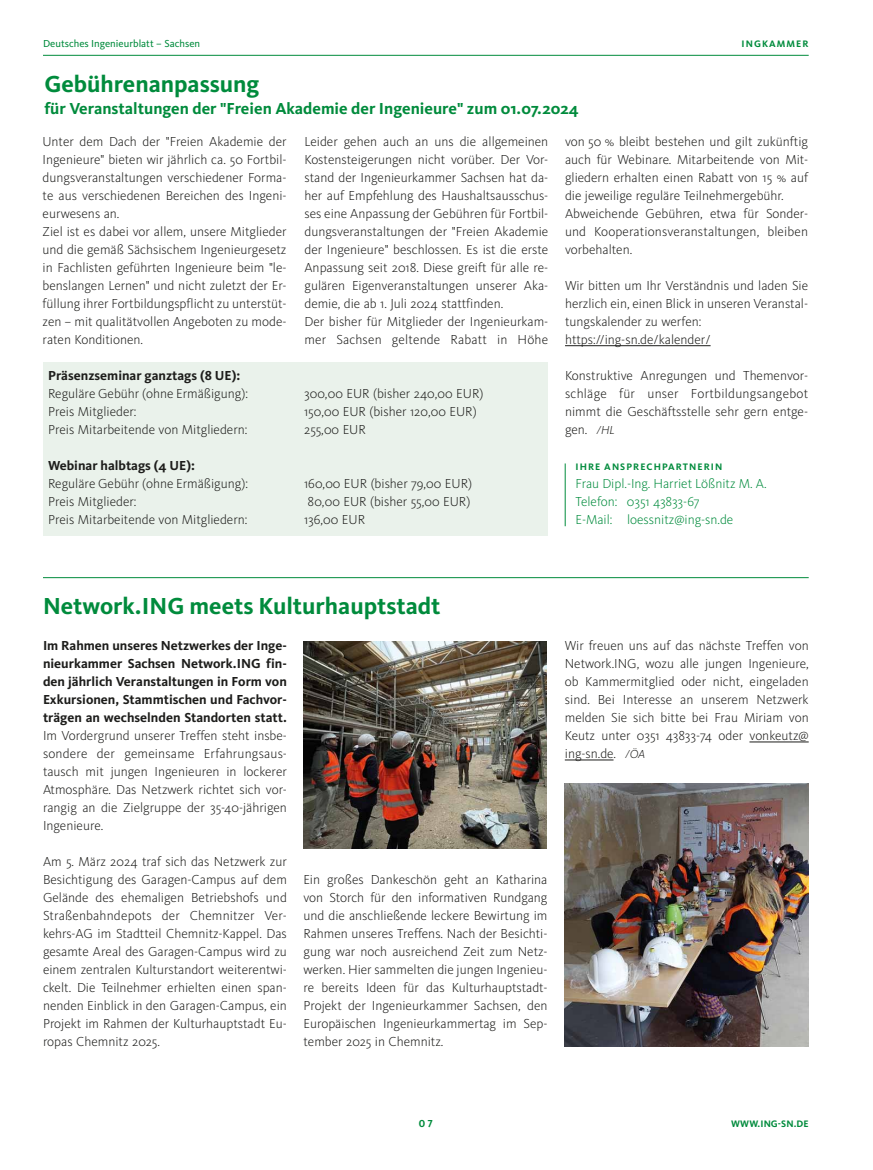
<style>
.page{position:relative;width:873px;height:1170px;background:#fff}
.page>*{position:absolute;margin:0;border:0;box-sizing:border-box;transform-origin:0 0}
.t1{font:700 24px "Kievit OT";color:#008b3c}
.t2{font:700 16.5px "Kievit OT";color:#008b3c}
.t3{font:300 13.5px/18px "Kievit OT";color:#1d1d1b}
.t4{font:700 13.5px/18px "Kievit OT";color:#1d1d1b;text-align:justify}
.t5{font:300 13.5px/18px "Kievit OT";color:#008b3c}
.t6{font:10.5px "Kievit OT";color:#008b3c}
.t7{font:700 10.5px "Kievit OT";color:#008b3c}
.t8{font:700 9.75px "Kievit OT";letter-spacing:.11em;color:#008b3c}
.t9{font:700 9.75px "Kievit OT";letter-spacing:.005em;color:#008b3c}
.s1{font-style:italic;font-size:12px}
</style>
<div class="page">
<hr style="left:43px;top:55px;width:765px;height:1px;background:#008b3c">
<div style="left:43px;top:362px;width:505px;height:173px;background:#eaf2eb"></div>
<hr style="left:565px;top:345px;width:145px;height:1px;background:#1d1d1b">
<img style="left:303px;top:641px;width:244px;height:207px">
<img style="left:565px;top:783px;width:243px;height:263px">
<hr style="left:43px;top:577px;width:765px;height:1px;background:#008b3c">
<hr style="left:749px;top:741px;width:59px;height:1px;background:#1d1d1b">
<hr style="left:565px;top:759px;width:48px;height:1px;background:#1d1d1b">
<hr style="left:565px;top:463px;width:1px;height:63px;background:#008b3c">
<p class="t6" style="left:43px;top:39px;width:159px">Deutsches Ingenieurblatt – Sachsen</p>
<p class="t8" style="left:741px;top:40px;width:69px">INGKAMMER</p>
<h1 class="t1" style="left:44px;top:74px;width:217px">Gebührenanpassung</h1>
<p class="t2" style="left:44px;top:102px;width:536px">für Veranstaltungen der "Freien Akademie der Ingenieure" zum 01.07.2024</p>
<p class="t3" style="left:43px;top:133px;width:245px">Unter dem Dach der "Freien Akademie der Ingenieure" bieten wir jährlich ca. 50 Fortbil&shy;dungsveranstaltungen verschiedener Forma&shy;te aus verschiedenen Bereichen des Ingeni&shy;eurwesens an.<br>Ziel ist es dabei vor allem, unsere Mitglieder und die gemäß Sächsischem Ingenieurgesetz in Fachlisten geführten Ingenieure beim "le&shy;benslangen Lernen" und nicht zuletzt der Er&shy;füllung ihrer Fortbildungspflicht zu unterstüt&shy;zen – mit qualitätvollen Angeboten zu mode&shy;raten Konditionen.</p>
<p class="t3" style="left:304px;top:133px;width:245px">Leider gehen auch an uns die allgemeinen Kostensteigerungen nicht vorüber. Der Vor&shy;stand der Ingenieurkammer Sachsen hat da&shy;her auf Empfehlung des Haushaltsausschus&shy;ses eine Anpassung der Gebühren für Fortbil&shy;dungsveranstaltungen der "Freien Akademie der Ingenieure" beschlossen. Es ist die erste Anpassung seit 2018. Diese greift für alle re&shy;gulären Eigenveranstaltungen unserer Aka&shy;demie, die ab 1. Juli 2024 stattfinden.<br>Der bisher für Mitglieder der Ingenieurkam&shy;mer Sachsen geltende Rabatt in Höhe</p>
<p class="t3" style="left:565px;top:133px;width:245px">von 50 % bleibt bestehen und gilt zukünftig auch für Webinare. Mitarbeitende von Mit&shy;gliedern erhalten einen Rabatt von 15 % auf die jeweilige reguläre Teilnehmergebühr.<br>Abweichende Gebühren, etwa für Sonder&shy;und Kooperationsveranstaltungen, bleiben vorbehalten.</p>
<p class="t3" style="left:565px;top:277px;width:244px">Wir bitten um Ihr Verständnis und laden Sie herzlich ein, einen Blick in unseren Veranstal&shy;tungskalender zu werfen: https://ing-sn.de/kalender/</p>
<p class="t3" style="left:565px;top:367px;width:245px;text-align:justify">Konstruktive Anregungen und Themenvor&shy;schläge für unser Fortbildungsangebot nimmt die Geschäftsstelle sehr gern entge&shy;gen. <span class="s1">/HL</span></p>
<p class="t4" style="left:48px;top:367px;width:194px">Präsenzseminar ganztags (8 UE):</p>
<p class="t3" style="left:48px;top:385px;width:201px">Reguläre Gebühr (ohne Ermäßigung):<br>Preis Mitglieder:<br>Preis Mitarbeitende von Mitgliedern:</p>
<p class="t3" style="left:304px;top:385px;width:181px">300,00 EUR (bisher 240,00 EUR)<br>150,00 EUR (bisher 120,00 EUR)<br>255,00 EUR</p>
<p class="t4" style="left:48px;top:457px;width:148px">Webinar halbtags (4 UE):</p>
<p class="t3" style="left:48px;top:475px;width:201px">Reguläre Gebühr (ohne Ermäßigung):<br>Preis Mitglieder:<br>Preis Mitarbeitende von Mitgliedern:</p>
<p class="t3" style="left:304px;top:475px;width:169px">160,00 EUR (bisher 79,00 EUR)<br>80,00 EUR (bisher 55,00 EUR)<br>136,00 EUR</p>
<p class="t8" style="left:575px;top:463px;width:148px">IHRE ANSPRECHPARTNERIN</p>
<p class="t5" style="left:575px;top:475px;width:193px">Frau Dipl.-Ing. Harriet Lößnitz M. A.<br>Telefon: 0351 43833-67<br>E-Mail: loessnitz@ing-sn.de</p>
<h1 class="t1" style="left:43px;top:596px;width:399px">Network.ING meets Kulturhauptstadt</h1>
<p class="t4" style="left:43px;top:637px;width:245px">Im Rahmen unseres Netzwerkes der Inge&shy;nieurkammer Sachsen Network.ING fin&shy;den jährlich Veranstaltungen in Form von Exkursionen, Stammtischen und Fachvor&shy;trägen an wechselnden Standorten statt.</p>
<p class="t3" style="left:43px;top:727px;width:245px;text-align:justify">Im Vordergrund unserer Treffen steht insbe&shy;sondere der gemeinsame Erfahrungsaus&shy;tausch mit jungen Ingenieuren in lockerer Atmosphäre. Das Netzwerk richtet sich vor&shy;rangig an die Zielgruppe der 35-40-jährigen Ingenieure.</p>
<p class="t3" style="left:43px;top:853px;width:245px;text-align:justify">Am 5. März 2024 traf sich das Netzwerk zur Besichtigung des Garagen-Campus auf dem Gelände des ehemaligen Betriebshofs und Straßenbahndepots der Chemnitzer Ver&shy;kehrs-AG im Stadtteil Chemnitz-Kappel. Das gesamte Areal des Garagen-Campus wird zu einem zentralen Kulturstandort weiterentwi&shy;ckelt. Die Teilnehmer erhielten einen span&shy;nenden Einblick in den Garagen-Campus, ein Projekt im Rahmen der Kulturhauptstadt Eu&shy;ropas Chemnitz 2025.</p>
<p class="t3" style="left:303px;top:871px;width:246px;text-align:justify">Ein großes Dankeschön geht an Katharina von Storch für den informativen Rundgang und die anschließende leckere Bewirtung im Rahmen unseres Treffens. Nach der Besichti&shy;gung war noch ausreichend Zeit zum Netz&shy;werken. Hier sammelten die jungen Ingenieu&shy;re bereits Ideen für das Kulturhauptstadt-Projekt der Ingenieurkammer Sachsen, den Europäischen Ingenieurkammertag im Sep&shy;tember 2025 in Chemnitz.</p>
<p class="t3" style="left:565px;top:637px;width:245px;text-align:justify">Wir freuen uns auf das nächste Treffen von Network.ING, wozu alle jungen Ingenieure, ob Kammermitglied oder nicht, eingeladen sind. Bei Interesse an unserem Netzwerk melden Sie sich bitte bei Frau Miriam von Keutz unter 0351 43833-74 oder vonkeutz@ ing-sn.de. <span class="s1">/ÖA</span></p>
<p class="t7" style="left:419px;top:1119px;width:16px">07</p>
<p class="t9" style="left:731px;top:1120px;width:79px">WWW.ING-SN.DE</p>
</div>
